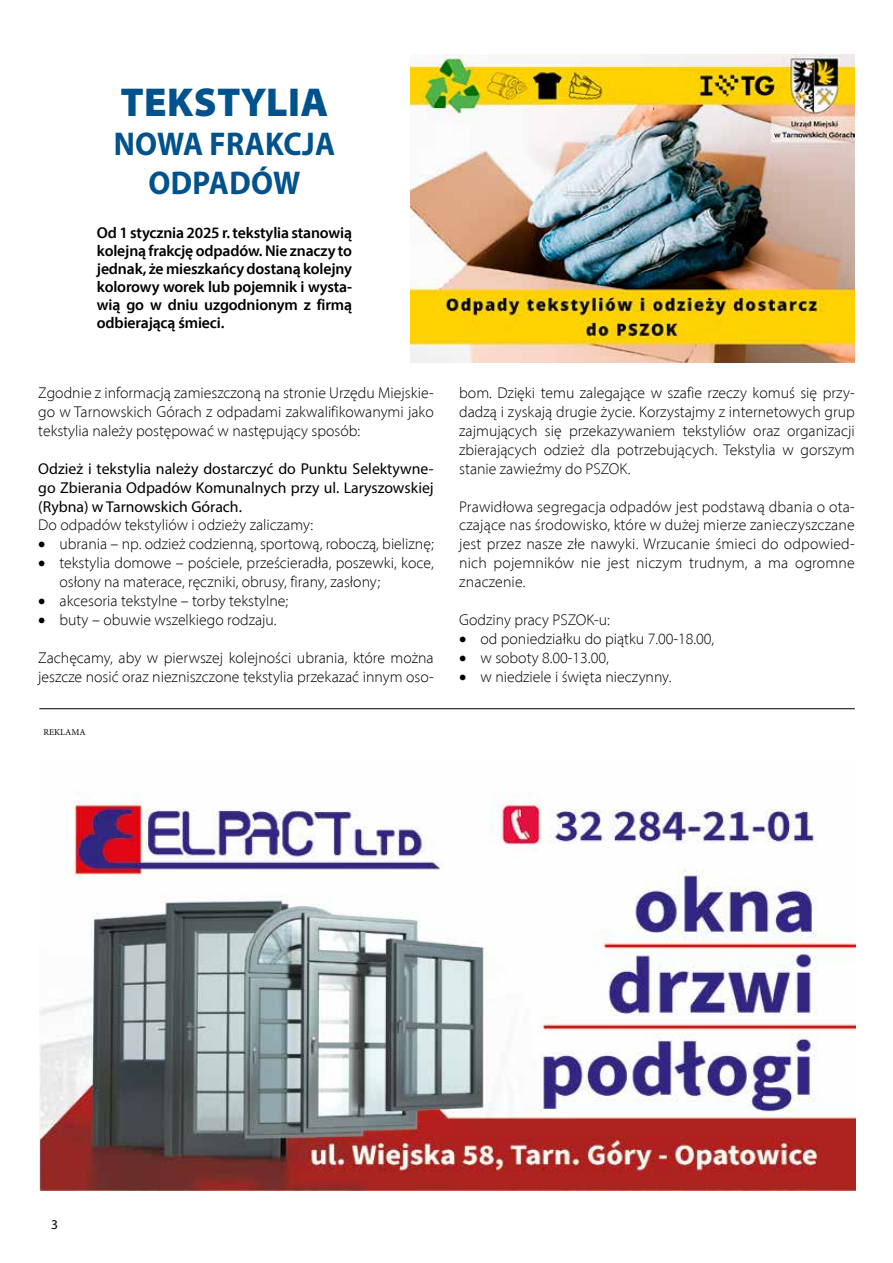
<style>
.page{position:relative;width:893px;height:1263px;background:#fff}
.page>*{position:absolute;margin:0;border:0;box-sizing:border-box;transform-origin:0 0}
.t1{font:900 semi-expanded 40.5px "Myriad Pro";letter-spacing:.01em;color:#00528d;scale:.93 1}
.t2{font:700 33px/39px "Myriad Pro";letter-spacing:.01em;color:#00528d;text-align:center;scale:.93 1}
.t3{font:300 15.75px/18.9px "Myriad Pro";color:#000;text-align:justify}
.t4{font:600 15.75px/18px "Myriad Pro";letter-spacing:-.01em;color:#000;text-align:justify}
.t5{font:15.75px/18.9px "Myriad Pro";color:#000;text-align:justify}
.t6{font:13.5px "Myriad Pro";color:#000}
.t7{font:9px "Minion Pro";color:#000}
</style>
<div class="page">
<hr style="left:39px;top:708px;width:816px;height:1px;background:#000">
<img style="left:39px;top:792px;width:817px;height:399px">
<img style="left:411px;top:54px;width:444px;height:308px">
<h1 class="t1" style="left:120px;top:75px;width:225px">TEKSTYLIA</h1>
<h2 class="t2" style="left:114px;top:123px;width:240px">NOWA FRAKCJA<br>ODPADÓW</h2>
<p class="t4" style="left:97px;top:223px;width:257px">Od 1 stycznia 2025 r. tekstylia stanowią kolejną frakcję odpadów. Nie znaczy to jednak, że mieszkańcy dostaną kolejny kolorowy worek lub pojemnik i wysta&shy;wią go w dniu uzgodnionym z firmą odbierającą śmieci.</p>
<p class="t3" style="left:38px;top:383px;width:397px">Zgodnie z informacją zamieszczoną na stronie Urzędu Miejskie&shy;go w Tarnowskich Górach z odpadami zakwalifikowanymi jako tekstylia należy postępować w następujący sposób:</p>
<p class="t5" style="left:38px;top:459px;width:397px">Odzież i tekstylia należy dostarczyć do Punktu Selektywne&shy;go Zbierania Odpadów Komunalnych przy ul. Laryszowskiej (Rybna) w Tarnowskich Górach.</p>
<p class="t3" style="left:38px;top:516px;width:277px">Do odpadów tekstyliów i odzieży zaliczamy:</p>
<p class="t3" style="left:38px;top:534px;width:397px">• ubrania – np. odzież codzienną, sportową, roboczą, bieliznę;</p>
<p class="t3" style="left:60px;top:553px;width:376px;text-indent:-21px">• tekstylia domowe – pościele, prześcieradła, poszewki, koce, osłony na materace, ręczniki, obrusy, firany, zasłony;</p>
<p class="t3" style="left:38px;top:591px;width:251px">• akcesoria tekstylne – torby tekstylne;</p>
<p class="t3" style="left:38px;top:610px;width:240px">• buty – obuwie wszelkiego rodzaju.</p>
<p class="t3" style="left:38px;top:648px;width:397px">Zachęcamy, aby w pierwszej kolejności ubrania, które można jeszcze nosić oraz niezniszczone tekstylia przekazać innym oso-</p>
<p class="t7" style="left:43px;top:726px;width:44px">REKLAMA</p>
<p class="t3" style="left:459px;top:383px;width:397px">bom. Dzięki temu zalegające w szafie rzeczy komuś się przy&shy;dadzą i zyskają drugie życie. Korzystajmy z internetowych grup zajmujących się przekazywaniem tekstyliów oraz organizacji zbierających odzież dla potrzebujących. Tekstylia w gorszym stanie zawieźmy do PSZOK.</p>
<p class="t3" style="left:459px;top:497px;width:397px">Prawidłowa segregacja odpadów jest podstawą dbania o ota&shy;czające nas środowisko, które w dużej mierze zanieczyszczane jest przez nasze złe nawyki. Wrzucanie śmieci do odpowied&shy;nich pojemników nie jest niczym trudnym, a ma ogromne znaczenie.</p>
<p class="t3" style="left:459px;top:610px;width:152px">Godziny pracy PSZOK-u:</p>
<p class="t3" style="left:459px;top:629px;width:257px">• od poniedziałku do piątku 7.00-18.00,</p>
<p class="t3" style="left:459px;top:648px;width:151px">• w soboty 8.00-13.00,</p>
<p class="t3" style="left:459px;top:667px;width:214px">• w niedziele i święta nieczynny.</p>
<p class="t6" style="left:51px;top:1216px;width:8px">3</p>
</div>
